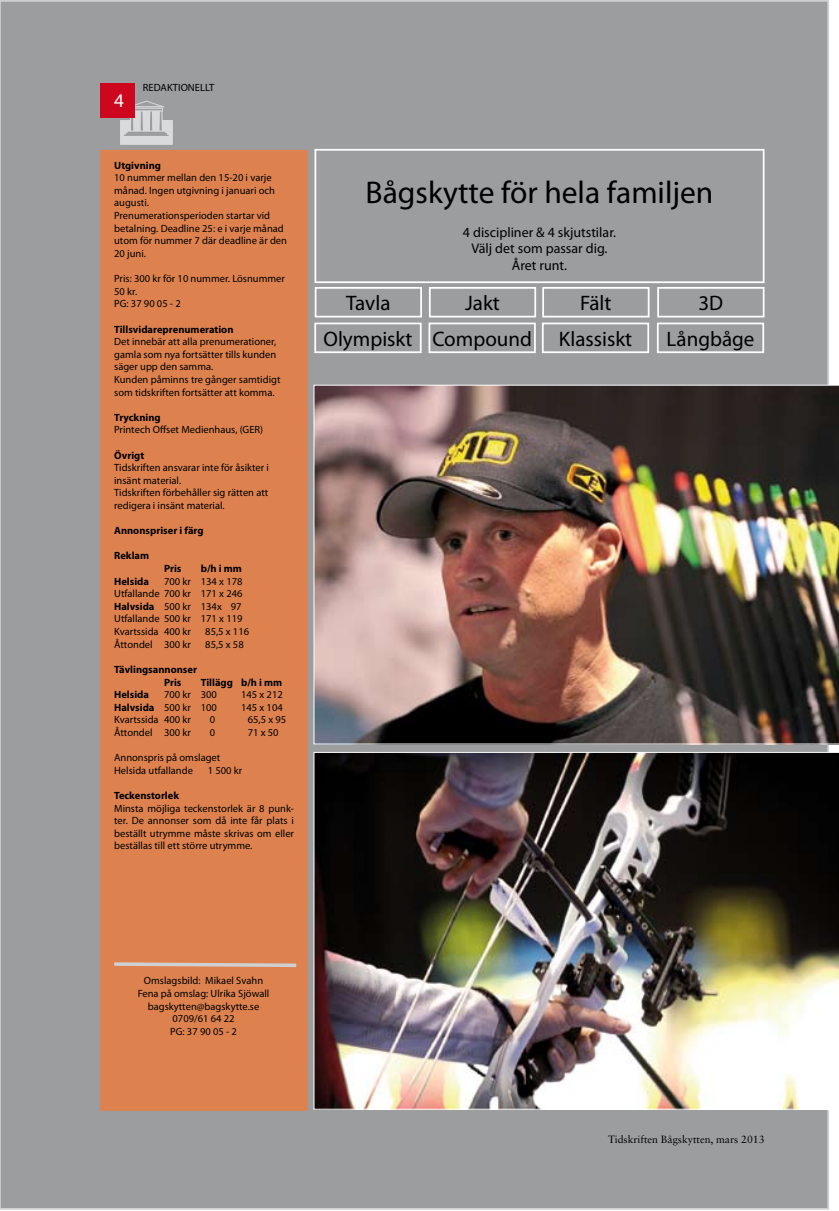
<style>
.page{position:relative;width:839px;height:1211px;background:#fff}
.page>*{position:absolute;margin:0;border:0;box-sizing:border-box;transform-origin:0 0}
.t1{font:31.5px "Myriad Pro";color:#000}
.t2{font:21px "Myriad Pro";color:#000}
.t3{font:19.25px "Myriad Pro";color:#fff}
.t4{font:14px/16.8px "Myriad Pro";color:#000;text-align:center}
.t5{font:10.5px/12.6px "Myriad Pro";color:#000}
.t6{font:700 10.5px/12.6px "Myriad Pro";color:#000}
.t7{font:10.5px "Sabon LT Std";color:#000}
.s1{font-weight:700}
.s2{font-weight:400}
</style>
<div class="page">
<div style="left:0;top:1px;width:828px;height:1207px;background:#9c9d9f"></div>
<div style="left:100px;top:83px;width:35px;height:35px;background:#cd071e"></div>
<div style="left:99px;top:149px;width:209px;height:962px;background:#dd824f;border:1px solid #9c9d9f"></div>
<svg style="left:114px;top:962px;width:183px;height:5px"></svg>
<div style="left:314px;top:149px;width:450px;height:134px;border:2px solid #fff"></div>
<div style="left:314px;top:287px;width:108px;height:30px;border:2px solid #fff"></div>
<div style="left:429px;top:287px;width:107px;height:30px;border:2px solid #fff"></div>
<div style="left:542px;top:287px;width:107px;height:30px;border:2px solid #fff"></div>
<div style="left:657px;top:287px;width:107px;height:30px;border:2px solid #fff"></div>
<div style="left:314px;top:322px;width:107px;height:31px;border:2px solid #fff"></div>
<div style="left:428px;top:322px;width:107px;height:31px;border:2px solid #fff"></div>
<div style="left:541px;top:322px;width:108px;height:31px;border:2px solid #fff"></div>
<div style="left:656px;top:322px;width:108px;height:31px;border:2px solid #fff"></div>
<img style="left:313px;top:385px;width:525px;height:359px">
<img style="left:313px;top:752px;width:525px;height:357px">
<h3 class="t3" style="left:114px;top:89px;width:11px">4</h3>
<p class="t5" style="left:143px;top:81px;width:73px">REDAKTIONELLT</p>
<p class="t6" style="left:114px;top:158px;width:48px">Utgivning</p>
<p class="t5" style="left:114px;top:171px;width:174px">10 nummer mellan den 15-20 i varje månad. Ingen utgivning i januari och augusti.<br>Prenumerationsperioden startar vid betalning. Deadline 25: e i varje månad utom för nummer 7 där deadline är den<br>20 juni.</p>
<p class="t5" style="left:114px;top:272px;width:172px">Pris: 300 kr för 10 nummer. Lösnummer<br>50 kr.<br>PG: 37 90 05 - 2</p>
<p class="t6" style="left:114px;top:322px;width:121px">Tillsvidareprenumeration</p>
<p class="t5" style="left:114px;top:335px;width:168px">Det innebär att alla prenumerationer, gamla som nya fortsätter tills kunden säger upp den samma.<br>Kunden påminns tre gånger samtidigt som tidskriften fortsätter att komma.</p>
<p class="t6" style="left:114px;top:410px;width:48px">Tryckning</p>
<p class="t5" style="left:114px;top:423px;width:150px">Printech Offset Medienhaus, (GER)</p>
<p class="t6" style="left:114px;top:448px;width:32px">Övrigt</p>
<p class="t5" style="left:114px;top:461px;width:156px">Tidskriften ansvarar inte för åsikter i insänt material.<br>Tidskriften förbehåller sig rätten att redigera i insänt material.</p>
<p class="t6" style="left:114px;top:524px;width:91px">Annonspriser i färg</p>
<p class="t6" style="left:114px;top:549px;width:37px">Reklam</p>
<p class="t6" style="left:164px;top:562px;width:19px">Pris</p>
<p class="t6" style="left:201px;top:562px;width:43px">b/h i mm</p>
<p class="t6" style="left:114px;top:574px;width:36px">Helsida</p>
<p class="t5" style="left:114px;top:574px;width:130px;text-align:justify;text-indent:50px">700 kr 134 x 178<br>Utfallande 700 kr 171 x 246<br><span class="s1">Halvsida</span> 500 kr 134x 97<br>Utfallande 500 kr 171 x 119<br>Kvartssida 400 kr</p>
<p class="t5" style="left:205px;top:625px;width:45px">85,5 x 116</p>
<p class="t5" style="left:114px;top:637px;width:78px">Åttondel 300 kr</p>
<p class="t5" style="left:205px;top:637px;width:40px">85,5 x 58</p>
<p class="t6" style="left:164px;top:662px;width:34px;text-indent:-50px">Tävlingsannonser<br>Pris</p>
<p class="t6" style="left:201px;top:675px;width:83px">Tillägg b/h i mm</p>
<p class="t6" style="left:114px;top:688px;width:36px">Helsida</p>
<p class="t5" style="left:164px;top:688px;width:54px">700 kr 300</p>
<p class="t5" style="left:241px;top:688px;width:43px">145 x 212</p>
<p class="t6" style="left:114px;top:700px;width:104px">Halvsida <span class="s2">500 kr 100</span></p>
<p class="t5" style="left:241px;top:700px;width:43px">145 x 104</p>
<p class="t5" style="left:114px;top:713px;width:78px">Kvartssida 400 kr</p>
<p class="t5" style="left:210px;top:713px;width:7px">0</p>
<p class="t5" style="left:248px;top:713px;width:40px">65,5 x 95</p>
<p class="t5" style="left:114px;top:726px;width:78px">Åttondel 300 kr</p>
<p class="t5" style="left:210px;top:726px;width:7px">0</p>
<p class="t5" style="left:248px;top:726px;width:32px">71 x 50</p>
<p class="t5" style="left:114px;top:751px;width:108px">Annonspris på omslaget<br>Helsida utfallande</p>
<p class="t5" style="left:208px;top:763px;width:36px">1 500 kr</p>
<p class="t6" style="left:114px;top:788px;width:66px">Teckenstorlek</p>
<p class="t5" style="left:114px;top:801px;width:181px;text-align:justify">Minsta möjliga teckenstorlek är 8 punk&shy;ter. De annonser som då inte får plats i beställt utrymme måste skrivas om eller beställas till ett större utrymme.</p>
<h1 class="t1" style="left:365px;top:173px;width:349px">Bågskytte för hela familjen</h1>
<h3 class="t4" style="left:463px;top:223px;width:154px">4 discipliner &amp; 4 skjutstilar.<br>Välj det som passar dig.<br>Året runt.</h3>
<h2 class="t2" style="left:346px;top:290px;width:46px">Tavla</h2>
<h2 class="t2" style="left:465px;top:290px;width:36px">Jakt</h2>
<h2 class="t2" style="left:580px;top:290px;width:33px">Fält</h2>
<h2 class="t2" style="left:698px;top:290px;width:26px">3D</h2>
<h2 class="t2" style="left:323px;top:326px;width:210px">Olympiskt Compound</h2>
<h2 class="t2" style="left:558px;top:326px;width:75px">Klassiskt</h2>
<h2 class="t2" style="left:666px;top:326px;width:89px">Långbåge</h2>
<p class="t5" style="left:138px;top:974px;width:133px;text-align:center">Omslagsbild: Mikael Svahn<br>Fena på omslag: Ulrika Sjöwall bagskytten@bagskytte.se<br>0709/61 64 22<br>PG: 37 90 05 - 2</p>
<p class="t7" style="left:608px;top:1131px;width:158px">Tidskriften Bågskytten, mars 2013</p>
</div>
